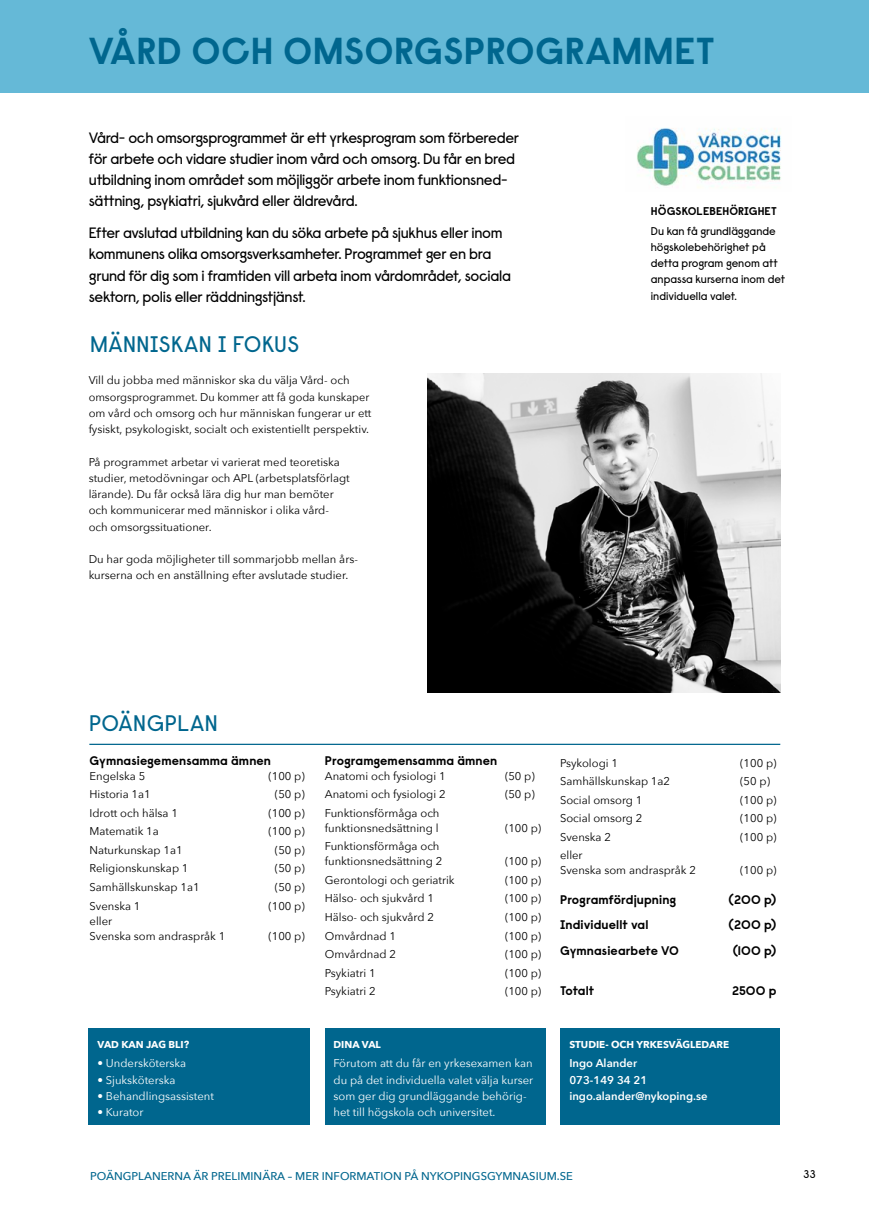
<style>
.page{position:relative;width:869px;height:1205px;background:#fff}
.page>*{position:absolute;margin:0;border:0;box-sizing:border-box;transform-origin:0 0}
.t1{font:700 37.5px "Raisonne Pro";letter-spacing:.01em;color:#00668e}
.t2{font:22.5px "Raisonne Pro";letter-spacing:.02em;color:#00668e}
.t3{font:15px/21.2px "Raisonne Pro";letter-spacing:-.02em;color:#000}
.t4{font:700 12.5px "Raisonne Pro";letter-spacing:.01em;color:#000}
.t5{font:11.25px/16.2px "Avenir Next";color:#000}
.t6{font:11.25px/16.2px "Avenir Next";color:#fff}
.t7{font:11.25px/16.2px "Raisonne Pro";color:#000}
.t8{font:500 11.25px "Avenir Next";color:#00668e}
.t9{font:600 11.25px/16.2px "Avenir Next";color:#fff}
.t10{font:700 11.25px "Raisonne Pro";letter-spacing:.01em;color:#000}
.t11{font:700 10px "Avenir Next";color:#fff}
</style>
<div class="page">
<img style="left:427px;top:373px;width:353px;height:319px">
<img style="left:637px;top:128px;width:144px;height:60px">
<hr style="left:89px;top:744px;width:691px;height:1px;background:#00668e">
<div style="left:0;top:0;width:868px;height:92px;background:#65b9d7"></div>
<div style="left:89px;top:1028px;width:220px;height:97px;background:#00668e"></div>
<div style="left:324px;top:1028px;width:221px;height:97px;background:#00668e"></div>
<div style="left:560px;top:1028px;width:220px;height:97px;background:#00668e"></div>
<h1 class="t1" style="left:89px;top:26px;width:627px">VÅRD OCH OMSORGSPROGRAMMET</h1>
<p class="t3" style="left:89px;top:126px;width:431px">Vård- och omsorgsprogrammet är ett yrkesprogram som förbereder för arbete och vidare studier inom vård och omsorg. Du får en bred utbildning inom området som möjliggör arbete inom funktionsned&shy;sättning, psykiatri, sjukvård eller äldrevård.</p>
<h3 class="t3" style="left:89px;top:222px;width:423px">Efter avslutad utbildning kan du söka arbete på sjukhus eller inom kommunens olika omsorgsverksamheter. Programmet ger en bra grund för dig som i framtiden vill arbeta inom vårdområdet, sociala sektorn, polis eller räddningstjänst.</h3>
<h2 class="t2" style="left:90px;top:329px;width:210px">MÄNNISKAN I FOKUS</h2>
<p class="t5" style="left:89px;top:372px;width:284px">Vill du jobba med människor ska du välja Vård- och omsorgsprogrammet. Du kommer att få goda kunskaper om vård och omsorg och hur människan fungerar ur ett fysiskt, psykologiskt, socialt och existentiellt perspektiv.</p>
<p class="t5" style="left:89px;top:453px;width:262px">På programmet arbetar vi varierat med teoretiska studier, metodövningar och APL (arbetsplatsförlagt lärande). Du får också lära dig hur man bemöter och kommunicerar med människor i olika vård&shy;och omsorgssituationer.</p>
<p class="t5" style="left:89px;top:550px;width:271px">Du har goda möjligheter till sommarjobb mellan års&shy;kurserna och en anställning efter avslutade studier.</p>
<p class="t10" style="left:650px;top:203px;width:127px">HÖGSKOLEBEHÖRIGHET</p>
<p class="t7" style="left:650px;top:222px;width:136px">Du kan få grundläggande högskolebehörighet på detta program genom att anpassa kurserna inom det individuella valet.</p>
<h2 class="t2" style="left:89px;top:708px;width:130px">POÄNGPLAN</h2>
<p class="t4" style="left:89px;top:752px;width:183px">Gymnasiegemensamma ämnen</p>
<p class="t5" style="left:89px;top:767px;width:57px">Engelska 5</p>
<p class="t5" style="left:268px;top:767px;width:38px">(100 p)</p>
<p class="t5" style="left:89px;top:786px;width:63px">Historia 1a1</p>
<p class="t5" style="left:275px;top:786px;width:31px">(50 p)</p>
<p class="t5" style="left:89px;top:804px;width:90px">Idrott och hälsa 1</p>
<p class="t5" style="left:268px;top:804px;width:38px">(100 p)</p>
<p class="t5" style="left:89px;top:823px;width:71px">Matematik 1a</p>
<p class="t5" style="left:268px;top:823px;width:38px">(100 p)</p>
<p class="t5" style="left:89px;top:841px;width:95px">Naturkunskap 1a1</p>
<p class="t5" style="left:275px;top:841px;width:31px">(50 p)</p>
<p class="t5" style="left:89px;top:860px;width:100px">Religionskunskap 1</p>
<p class="t5" style="left:275px;top:860px;width:31px">(50 p)</p>
<p class="t5" style="left:89px;top:878px;width:111px">Samhällskunskap 1a1</p>
<p class="t5" style="left:275px;top:878px;width:31px">(50 p)</p>
<p class="t5" style="left:89px;top:897px;width:52px">Svenska 1</p>
<p class="t5" style="left:268px;top:897px;width:38px">(100 p)</p>
<p class="t5" style="left:89px;top:912px;width:137px;line-height:15px">eller<br>Svenska som andraspråk 1</p>
<p class="t5" style="left:268px;top:927px;width:38px">(100 p)</p>
<p class="t11" style="left:97px;top:1035px;width:93px">VAD KAN JAG BLI?</p>
<p class="t6" style="left:97px;top:1055px;width:90px">• Undersköterska</p>
<p class="t6" style="left:97px;top:1071px;width:79px">• Sjuksköterska</p>
<p class="t6" style="left:97px;top:1087px;width:118px">• Behandlingsassistent</p>
<p class="t6" style="left:97px;top:1103px;width:48px">• Kurator</p>
<p class="t4" style="left:324px;top:752px;width:174px">Programgemensamma ämnen</p>
<p class="t5" style="left:324px;top:767px;width:122px">Anatomi och fysiologi 1</p>
<p class="t5" style="left:504px;top:767px;width:31px">(50 p)</p>
<p class="t5" style="left:324px;top:786px;width:122px">Anatomi och fysiologi 2</p>
<p class="t5" style="left:504px;top:786px;width:31px">(50 p)</p>
<p class="t5" style="left:324px;top:805px;width:116px;line-height:15px">Funktionsförmåga och funktionsnedsättning l</p>
<p class="t5" style="left:504px;top:819px;width:38px">(100 p)</p>
<p class="t5" style="left:324px;top:838px;width:119px;line-height:15px">Funktionsförmåga och funktionsnedsättning 2</p>
<p class="t5" style="left:504px;top:853px;width:38px">(100 p)</p>
<p class="t5" style="left:324px;top:871px;width:131px">Gerontologi och geriatrik</p>
<p class="t5" style="left:504px;top:871px;width:38px">(100 p)</p>
<p class="t5" style="left:324px;top:890px;width:111px">Hälso- och sjukvård 1</p>
<p class="t5" style="left:504px;top:890px;width:38px">(100 p)</p>
<p class="t5" style="left:324px;top:908px;width:111px">Hälso- och sjukvård 2</p>
<p class="t5" style="left:504px;top:908px;width:38px">(100 p)</p>
<p class="t5" style="left:324px;top:927px;width:73px">Omvårdnad 1</p>
<p class="t5" style="left:504px;top:927px;width:38px">(100 p)</p>
<p class="t5" style="left:324px;top:945px;width:73px">Omvårdnad 2</p>
<p class="t5" style="left:504px;top:945px;width:38px">(100 p)</p>
<p class="t5" style="left:324px;top:964px;width:52px">Psykiatri 1</p>
<p class="t5" style="left:504px;top:964px;width:38px">(100 p)</p>
<p class="t5" style="left:324px;top:982px;width:52px">Psykiatri 2</p>
<p class="t5" style="left:504px;top:982px;width:38px">(100 p)</p>
<p class="t11" style="left:333px;top:1035px;width:49px">DINA VAL</p>
<p class="t6" style="left:333px;top:1055px;width:201px">Förutom att du får en yrkesexamen kan du på det individuella valet välja kurser som ger dig grundläggande behörig&shy;het till högskola och universitet.</p>
<p class="t5" style="left:560px;top:754px;width:59px">Psykologi 1</p>
<p class="t5" style="left:740px;top:754px;width:38px">(100 p)</p>
<p class="t5" style="left:560px;top:773px;width:111px">Samhällskunskap 1a2</p>
<p class="t5" style="left:740px;top:773px;width:31px">(50 p)</p>
<p class="t5" style="left:560px;top:791px;width:84px">Social omsorg 1</p>
<p class="t5" style="left:740px;top:791px;width:38px">(100 p)</p>
<p class="t5" style="left:560px;top:810px;width:84px">Social omsorg 2</p>
<p class="t5" style="left:740px;top:810px;width:38px">(100 p)</p>
<p class="t5" style="left:560px;top:828px;width:52px">Svenska 2</p>
<p class="t5" style="left:740px;top:828px;width:38px">(100 p)</p>
<p class="t5" style="left:560px;top:847px;width:137px;line-height:15px">eller<br>Svenska som andraspråk 2</p>
<p class="t5" style="left:740px;top:862px;width:38px">(100 p)</p>
<p class="t4" style="left:560px;top:891px;width:118px">Programfördjupning</p>
<p class="t4" style="left:728px;top:891px;width:49px">(200 p)</p>
<p class="t4" style="left:560px;top:916px;width:90px">Individuellt val</p>
<p class="t4" style="left:728px;top:916px;width:49px">(200 p)</p>
<p class="t4" style="left:560px;top:942px;width:120px">Gymnasiearbete VO</p>
<p class="t4" style="left:732px;top:942px;width:45px">(100 p)</p>
<p class="t4" style="left:560px;top:982px;width:36px">Totalt</p>
<p class="t4" style="left:731px;top:982px;width:46px">2500 p</p>
<p class="t11" style="left:569px;top:1035px;width:161px">STUDIE- OCH YRKESVÄGLEDARE</p>
<p class="t9" style="left:569px;top:1055px;width:140px">Ingo Alander<br>073-149 34 21 ingo.alander@nykoping.se</p>
<p class="t8" style="left:90px;top:1167px;width:484px">POÄNGPLANERNA ÄR PRELIMINÄRA – MER INFORMATION PÅ NYKOPINGSGYMNASIUM.SE</p>
<p class="t7" style="left:803px;top:1166px;width:14px">33</p>
</div>
